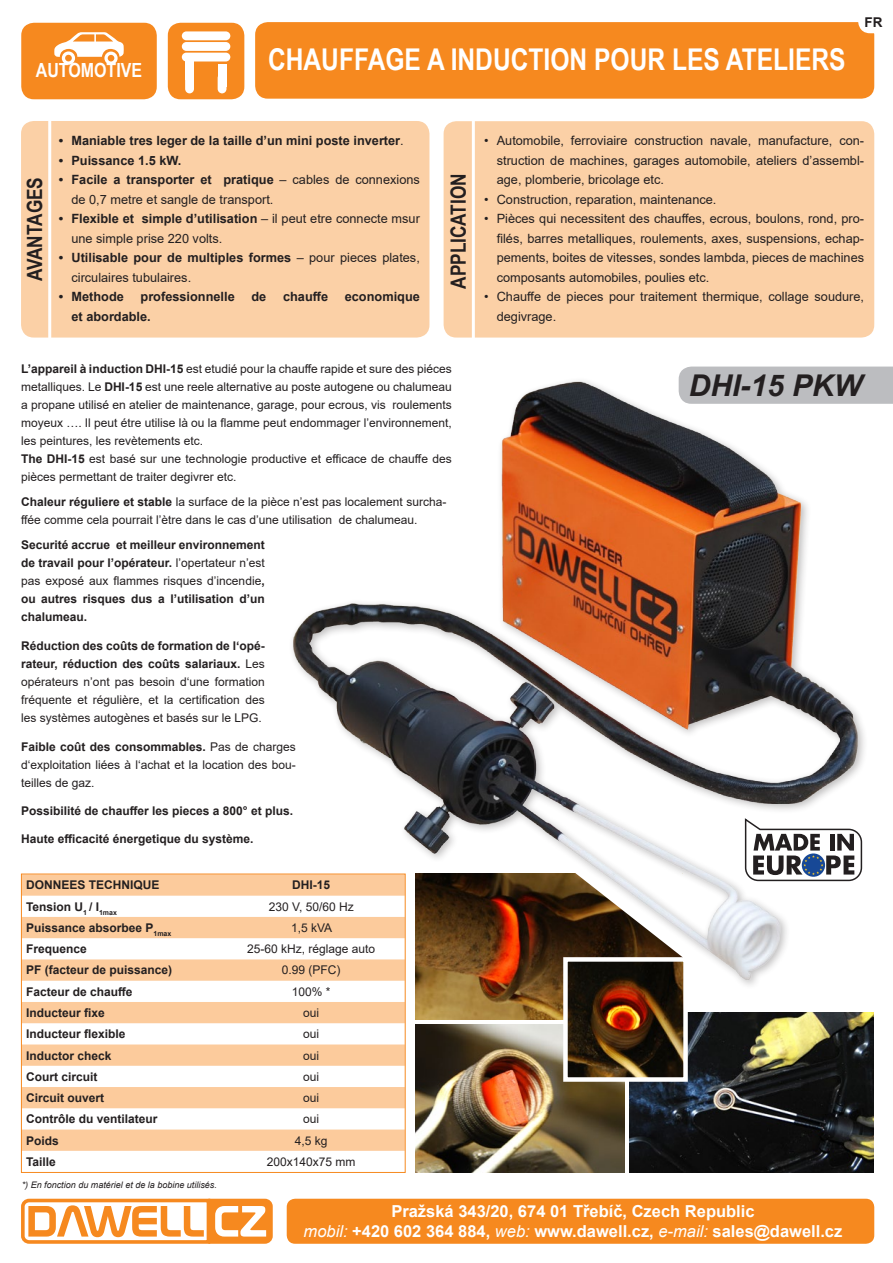
<style>
.page{position:relative;width:893px;height:1263px;background:#fff}
.page>*{position:absolute;margin:0;border:0;box-sizing:border-box;transform-origin:0 0}
.t1{font:700 30px "Arial Narrow";color:#fff}
.t2{font:italic 700 30px "Arial";color:#231f20}
.t3{font:700 21px "Arial Narrow";color:#231f20}
.t4{font:700 19.5px "Arial Narrow";color:#fff}
.t5{font:700 16.5px "Arial";color:#fff}
.t6{font:700 13.5px "Arial";color:#231f20}
.t7{font:12.75px/19.5px "Arial";color:#231f20}
.t8{font:700 12.75px "Arial";color:#231f20}
.t9{font:12px/18px "Arial";color:#231f20;text-align:justify}
.t10{font:700 12px/18px "Arial";color:#231f20;text-align:justify}
.t11{font:italic 9px "Arial";color:#231f20}
.s1{font-weight:400}
.s2{font-weight:700}
.s3{font-weight:400;font-style:italic}
</style>
<div class="page">
<div style="left:444px;top:121px;width:430px;height:217px;background:#fbd0a6;border-radius:13px"></div>
<div style="left:21px;top:121px;width:408px;height:217px;background:#fbd0a6;border-radius:13px"></div>
<svg style="left:21px;top:1198px;width:252px;height:46px"></svg>
<div style="left:287px;top:1199px;width:587px;height:45px;background:#f6891f;border-radius:9px"></div>
<hr style="left:48px;top:116px;width:3px;height:231px;background:#fff">
<hr style="left:472px;top:114px;width:3px;height:233px;background:#fff">
<svg style="left:23px;top:876px;width:381px;height:275px;fill:#fccb9c"></svg>
<img style="left:416px;top:990px;width:147px;height:29px">
<img style="left:630px;top:1012px;width:243px;height:160px">
<img style="left:416px;top:1025px;width:208px;height:147px">
<img style="left:568px;top:990px;width:115px;height:87px">
<div style="left:563px;top:957px;width:125px;height:125px;border:4px solid #fff"></div>
<img style="left:281px;top:377px;width:584px;height:613px">
<div style="left:679px;top:367px;width:214px;height:37px;background:#bcbdc0"></div>
<div style="left:255px;top:22px;width:619px;height:77px;background:#f6891f;border-radius:13px"></div>
<div style="left:21px;top:23px;width:136px;height:76px;background:#f6891f;border-radius:13px"></div>
<svg style="left:54px;top:32px;width:70px;height:33px"></svg>
<div style="left:168px;top:23px;width:76px;height:76px;background:#f6891f;border-radius:13px"></div>
<div style="left:182px;top:42px;width:48px;height:9px;background:#fff;border-radius:4px"></div>
<div style="left:182px;top:31px;width:48px;height:9px;background:#fff;border-radius:4px"></div>
<div style="left:182px;top:53px;width:48px;height:8px;background:#fff;border-radius:4px"></div>
<div style="left:218px;top:64px;width:9px;height:22px;background:#fff"></div>
<div style="left:185px;top:54px;width:9px;height:26px;background:#fff"></div>
<div style="left:218px;top:73px;width:9px;height:20px;background:#fff;border-radius:4px"></div>
<div style="left:185px;top:73px;width:9px;height:20px;background:#fff;border-radius:4px"></div>
<div style="left:858px;top:4px;width:30px;height:29px;background:#fff;border-radius:12px"></div>
<h3 class="t4" style="left:36px;top:55px;width:108px">AUTOMOTIVE</h3>
<h1 class="t1" style="left:268px;top:37px;width:579px">CHAUFFAGE A INDUCTION POUR LES ATELIERS</h1>
<p class="t6" style="left:865px;top:12px;width:19px">FR</p>
<p class="t3" style="left:19px;top:281px;width:106px;rotate:-90deg">AVANTAGES</p>
<p class="t8" style="left:59px;top:132px;width:347px">• Maniable tres leger de la taille d’un mini poste inverter<span class="s1">.</span></p>
<p class="t8" style="left:59px;top:151px;width:124px">• Puissance 1.5 kW.</p>
<p class="t7" style="left:71px;top:170px;width:350px;text-indent:-13px"><span class="s2">• Facile a transporter et pratique</span> – cables de connexions de 0,7 metre et sangle de transport.</p>
<p class="t7" style="left:71px;top:209px;width:350px;text-indent:-13px"><span class="s2">• Flexible et simple d’utilisation</span> – il peut etre connecte msur une simple prise 220 volts.</p>
<p class="t7" style="left:71px;top:248px;width:350px;text-indent:-13px"><span class="s2">• Utilisable pour de multiples formes</span> – pour pieces plates, circulaires tubulaires.</p>
<p class="t8" style="left:59px;top:288px;width:67px">• Methode</p>
<p class="t8" style="left:141px;top:288px;width:96px">professionnelle</p>
<p class="t8" style="left:251px;top:288px;width:16px">de</p>
<p class="t8" style="left:283px;top:288px;width:47px">chauffe</p>
<p class="t8" style="left:345px;top:288px;width:77px">economique</p>
<p class="t8" style="left:71px;top:307px;width:81px">et abordable.</p>
<p class="t3" style="left:442px;top:289px;width:117px;rotate:-90deg">APPLICATION</p>
<p class="t9" style="left:21px;top:359px;width:432px"><span class="s2">L’appareil à induction DHI-15</span> est etudié pour la chauffe rapide et sure des piéces metalliques. Le <span class="s2">DHI-15</span> est une reele alternative au poste autogene ou chalumeau a propane utilisé en atelier de maintenance, garage, pour ecrous, vis roulements moyeux …. Il peut étre utilise là ou la flamme peut endommager l’environnement, les peintures, les revètements etc.</p>
<p class="t9" style="left:21px;top:449px;width:432px"><span class="s2">The DHI-15</span> est basé sur une technologie productive et efficace de chauffe des pièces permettant de traiter degivrer etc.</p>
<p class="t9" style="left:21px;top:493px;width:427px"><span class="s2">Chaleur réguliere et stable</span> la surface de la pièce n’est pas localement surcha&shy;ffée comme cela pourrait l’ètre dans le cas d’une utilisation de chalumeau.</p>
<p class="t10" style="left:21px;top:536px;width:245px">Securité accrue et meilleur environnement de travail pour l’opérateur. <span class="s1">l’opertateur n’est pas exposé aux flammes risques d’incendie</span>, ou autres risques dus a l’utilisation d’un chalumeau.</p>
<p class="t9" style="left:21px;top:636px;width:245px"><span class="s2">Réduction des coûts de formation de l‘opé&shy;rateur, réduction des coûts salariaux.</span> Les opérateurs n’ont pas besoin d‘une formation fréquente et régulière, et la certification des les systèmes autogènes et basés sur le LPG.</p>
<p class="t9" style="left:21px;top:738px;width:276px"><span class="s2">Faible coût des consommables.</span> Pas de charges d‘exploitation liées à l‘achat et la location des bou&shy;teilles de gaz.</p>
<p class="t10" style="left:21px;top:801px;width:273px">Possibilité de chauffer les pieces a 800° et plus.</p>
<p class="t10" style="left:21px;top:830px;width:234px">Haute efficacité énergetique du système.</p>
<p class="t10" style="left:26px;top:876px;width:135px">DONNEES TECHNIQUE</p>
<p class="t10" style="left:292px;top:876px;width:40px">DHI-15</p>
<p class="t10" style="left:26px;top:897px;width:92px">Tension U<sub>1</sub> / I<sub>1max</sub></p>
<p class="t9" style="left:269px;top:897px;width:86px">230 V, 50/60 Hz</p>
<p class="t10" style="left:26px;top:919px;width:147px">Puissance absorbee P<sub>1max</sub></p>
<p class="t9" style="left:291px;top:919px;width:43px">1,5 kVA</p>
<p class="t10" style="left:26px;top:940px;width:62px">Frequence</p>
<p class="t9" style="left:247px;top:940px;width:130px">25-60 kHz, réglage auto</p>
<p class="t10" style="left:26px;top:961px;width:148px">PF (facteur de puissance)</p>
<p class="t9" style="left:282px;top:961px;width:60px">0.99 (PFC)</p>
<p class="t10" style="left:26px;top:983px;width:108px">Facteur de chauffe</p>
<p class="t9" style="left:292px;top:982px;width:40px">100% *</p>
<p class="t10" style="left:26px;top:1004px;width:80px">Inducteur fixe</p>
<p class="t9" style="left:303px;top:1004px;width:18px">oui</p>
<p class="t10" style="left:26px;top:1025px;width:101px">Inducteur flexible</p>
<p class="t9" style="left:303px;top:1025px;width:18px">oui</p>
<p class="t10" style="left:26px;top:1046px;width:87px">Inductor check</p>
<p class="t9" style="left:303px;top:1046px;width:18px">oui</p>
<p class="t10" style="left:26px;top:1068px;width:73px">Court circuit</p>
<p class="t9" style="left:303px;top:1067px;width:18px">oui</p>
<p class="t10" style="left:26px;top:1089px;width:80px">Circuit ouvert</p>
<p class="t9" style="left:303px;top:1089px;width:18px">oui</p>
<p class="t10" style="left:26px;top:1110px;width:133px">Contrôle du ventilateur</p>
<p class="t9" style="left:303px;top:1110px;width:18px">oui</p>
<p class="t10" style="left:26px;top:1131px;width:34px">Poids</p>
<p class="t9" style="left:295px;top:1131px;width:34px">4,5 kg</p>
<p class="t10" style="left:26px;top:1153px;width:31px">Taille</p>
<p class="t9" style="left:267px;top:1152px;width:90px">200x140x75 mm</p>
<p class="t11" style="left:22px;top:1179px;width:197px">*) En fonction du matériel et de la bobine utilisés.</p>
<p class="t7" style="left:497px;top:131px;width:369px;text-align:justify;text-indent:-13px">• Automobile, ferroviaire construction navale, manufacture, con&shy;struction de machines, garages automobile, ateliers d’assembl&shy;age, plomberie, bricolage etc.</p>
<p class="t7" style="left:484px;top:190px;width:234px">• Construction, reparation, maintenance.</p>
<p class="t7" style="left:497px;top:209px;width:369px;text-align:justify;text-indent:-13px">• Pièces qui necessitent des chauffes, ecrous, boulons, rond, pro&shy;filés, barres metalliques, roulements, axes, suspensions, echap&shy;pements, boites de vitesses, sondes lambda, pieces de machines composants automobiles, poulies etc.</p>
<p class="t7" style="left:497px;top:287px;width:369px;text-indent:-13px">• Chauffe de pieces pour traitement thermique, collage soudure, degivrage.</p>
<p class="t2" style="left:689px;top:366px;width:175px">DHI-15 PKW</p>
<p class="t5" style="left:391px;top:1200px;width:365px">Pražská 343/20, 674 01 Třebíč, Czech Republic</p>
<p class="t5" style="left:304px;top:1220px;width:540px"><span class="s3">mobil:</span> +420 602 364 884, <span class="s3">web:</span> www.dawell.cz, <span class="s3">e-mail:</span> sales@dawell.cz</p>
</div>
